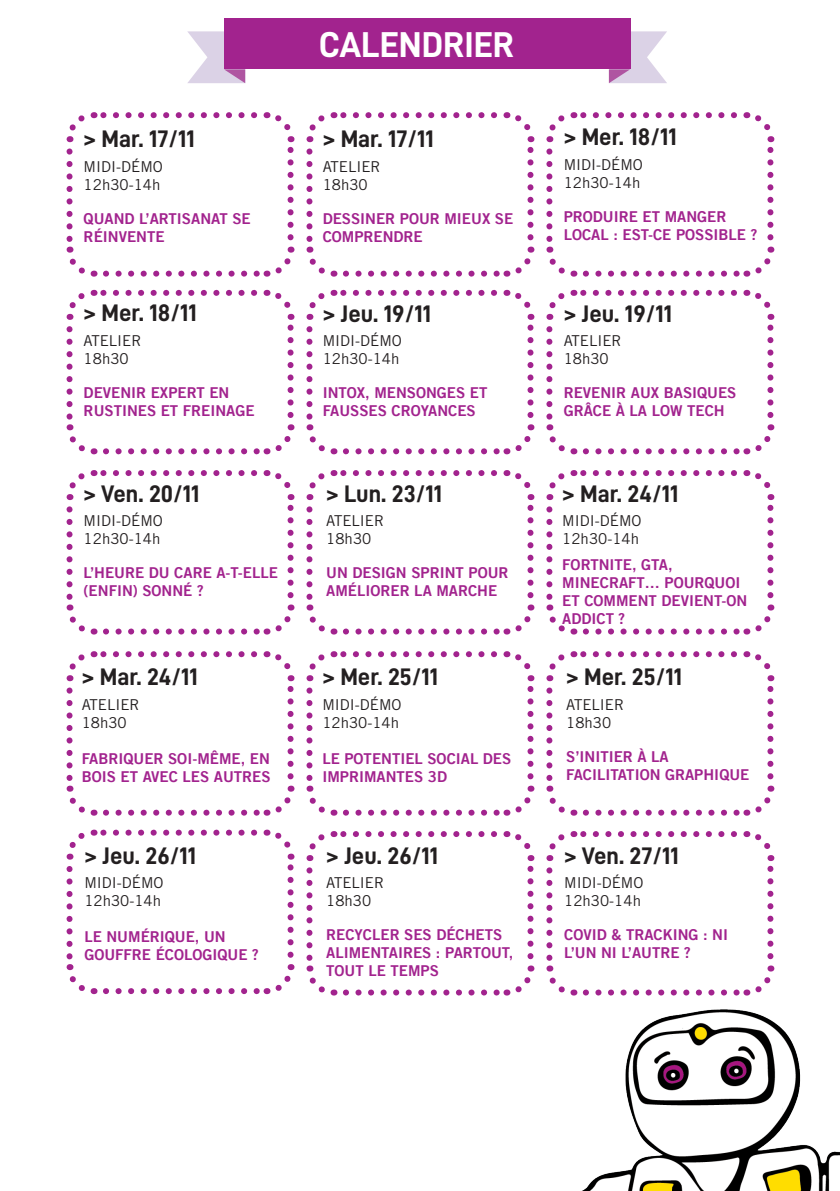
<style>
.page{position:relative;width:840px;height:1191px;background:#fff}
.page>*{position:absolute;margin:0;border:0;box-sizing:border-box;transform-origin:0 0}
.t1{font:36px "D DIN Bold";color:#fff}
.t2{font:24px "D DIN Bold";color:#231f20}
.t3{font:15px/18px "Trade Gothic LT Bold Two";color:#a2238e}
.t4{font:15px "Trade Gothic LT Std";color:#231f20}
</style>
<div class="page">
<img style="left:582px;top:1009px;width:257px;height:182px">
<div style="left:224px;top:18px;width:406px;height:51px;background:#a2238e"></div>
<svg style="left:187px;top:31px;width:58px;height:52px"></svg>
<svg style="left:608px;top:31px;width:58px;height:52px"></svg>
<svg style="left:106px;top:271px;width:154px;height:6px"></svg>
<svg style="left:100px;top:112px;width:154px;height:6px"></svg>
<svg style="left:66px;top:151px;width:29px;height:126px"></svg>
<svg style="left:266px;top:247px;width:29px;height:30px"></svg>
<svg style="left:265px;top:112px;width:30px;height:125px"></svg>
<svg style="left:66px;top:112px;width:28px;height:30px"></svg>
<svg style="left:345px;top:448px;width:155px;height:6px"></svg>
<svg style="left:306px;top:329px;width:28px;height:126px"></svg>
<svg style="left:506px;top:424px;width:29px;height:31px"></svg>
<svg style="left:505px;top:289px;width:30px;height:126px"></svg>
<svg style="left:306px;top:289px;width:188px;height:31px"></svg>
<svg style="left:106px;top:448px;width:154px;height:6px"></svg>
<svg style="left:100px;top:290px;width:154px;height:6px"></svg>
<svg style="left:66px;top:329px;width:29px;height:126px"></svg>
<svg style="left:266px;top:424px;width:29px;height:31px"></svg>
<svg style="left:265px;top:289px;width:30px;height:126px"></svg>
<svg style="left:66px;top:289px;width:28px;height:31px"></svg>
<svg style="left:585px;top:448px;width:154px;height:6px"></svg>
<svg style="left:546px;top:329px;width:28px;height:126px"></svg>
<svg style="left:746px;top:424px;width:29px;height:31px"></svg>
<svg style="left:744px;top:289px;width:31px;height:126px"></svg>
<svg style="left:546px;top:289px;width:187px;height:31px"></svg>
<svg style="left:345px;top:628px;width:155px;height:6px"></svg>
<svg style="left:306px;top:509px;width:28px;height:126px"></svg>
<svg style="left:506px;top:604px;width:29px;height:31px"></svg>
<svg style="left:505px;top:470px;width:30px;height:125px"></svg>
<svg style="left:306px;top:470px;width:188px;height:30px"></svg>
<svg style="left:585px;top:628px;width:154px;height:6px"></svg>
<svg style="left:546px;top:509px;width:28px;height:126px"></svg>
<svg style="left:746px;top:604px;width:29px;height:31px"></svg>
<svg style="left:744px;top:470px;width:31px;height:125px"></svg>
<svg style="left:546px;top:470px;width:187px;height:30px"></svg>
<svg style="left:345px;top:809px;width:155px;height:6px"></svg>
<svg style="left:306px;top:690px;width:28px;height:126px"></svg>
<svg style="left:506px;top:785px;width:29px;height:31px"></svg>
<svg style="left:505px;top:651px;width:30px;height:125px"></svg>
<svg style="left:306px;top:651px;width:188px;height:30px"></svg>
<svg style="left:345px;top:989px;width:155px;height:6px"></svg>
<svg style="left:306px;top:870px;width:28px;height:126px"></svg>
<svg style="left:506px;top:965px;width:29px;height:31px"></svg>
<svg style="left:505px;top:831px;width:30px;height:125px"></svg>
<svg style="left:306px;top:831px;width:188px;height:30px"></svg>
<svg style="left:345px;top:271px;width:155px;height:6px"></svg>
<svg style="left:306px;top:151px;width:28px;height:126px"></svg>
<svg style="left:506px;top:247px;width:29px;height:30px"></svg>
<svg style="left:505px;top:112px;width:30px;height:125px"></svg>
<svg style="left:306px;top:112px;width:188px;height:30px"></svg>
<svg style="left:106px;top:809px;width:154px;height:6px"></svg>
<svg style="left:100px;top:651px;width:154px;height:6px"></svg>
<svg style="left:66px;top:690px;width:29px;height:126px"></svg>
<svg style="left:266px;top:785px;width:29px;height:31px"></svg>
<svg style="left:265px;top:651px;width:30px;height:125px"></svg>
<svg style="left:66px;top:651px;width:28px;height:30px"></svg>
<svg style="left:585px;top:989px;width:154px;height:6px"></svg>
<svg style="left:546px;top:870px;width:28px;height:126px"></svg>
<svg style="left:746px;top:965px;width:29px;height:31px"></svg>
<svg style="left:744px;top:831px;width:31px;height:125px"></svg>
<svg style="left:546px;top:831px;width:187px;height:30px"></svg>
<svg style="left:106px;top:628px;width:154px;height:6px"></svg>
<svg style="left:100px;top:470px;width:154px;height:6px"></svg>
<svg style="left:66px;top:509px;width:29px;height:126px"></svg>
<svg style="left:266px;top:604px;width:29px;height:31px"></svg>
<svg style="left:265px;top:470px;width:30px;height:125px"></svg>
<svg style="left:66px;top:470px;width:28px;height:30px"></svg>
<svg style="left:106px;top:988px;width:154px;height:6px"></svg>
<svg style="left:100px;top:829px;width:154px;height:6px"></svg>
<svg style="left:66px;top:869px;width:29px;height:126px"></svg>
<svg style="left:266px;top:964px;width:29px;height:31px"></svg>
<svg style="left:265px;top:829px;width:30px;height:125px"></svg>
<svg style="left:66px;top:829px;width:28px;height:30px"></svg>
<svg style="left:585px;top:271px;width:154px;height:6px"></svg>
<svg style="left:546px;top:151px;width:28px;height:126px"></svg>
<svg style="left:746px;top:247px;width:29px;height:30px"></svg>
<svg style="left:744px;top:112px;width:31px;height:125px"></svg>
<svg style="left:546px;top:112px;width:187px;height:30px"></svg>
<svg style="left:585px;top:809px;width:154px;height:6px"></svg>
<svg style="left:546px;top:690px;width:28px;height:126px"></svg>
<svg style="left:746px;top:785px;width:29px;height:31px"></svg>
<svg style="left:744px;top:651px;width:31px;height:125px"></svg>
<svg style="left:546px;top:651px;width:187px;height:30px"></svg>
<p class="t2" style="left:84px;top:125px;width:113px">&gt; Mar. 17/11</p>
<p class="t4" style="left:84px;top:157px;width:81px">MIDI-DÉMO</p>
<p class="t4" style="left:84px;top:175px;width:78px">12h30-14h</p>
<p class="t3" style="left:84px;top:209px;width:168px">QUAND L’ARTISANAT SE<br>RÉINVENTE</p>
<p class="t1" style="left:318px;top:25px;width:197px">CALENDRIER</p>
<p class="t2" style="left:322px;top:125px;width:113px">&gt; Mar. 17/11</p>
<p class="t4" style="left:322px;top:157px;width:59px">ATELIER</p>
<p class="t4" style="left:322px;top:175px;width:46px">18h30</p>
<p class="t3" style="left:322px;top:209px;width:192px">DESSINER POUR MIEUX SE<br>COMPRENDRE</p>
<p class="t2" style="left:563px;top:124px;width:115px">&gt; Mer. 18/11</p>
<p class="t4" style="left:563px;top:156px;width:81px">MIDI-DÉMO</p>
<p class="t4" style="left:563px;top:174px;width:78px">12h30-14h</p>
<p class="t3" style="left:563px;top:208px;width:195px">PRODUIRE ET MANGER<br>LOCAL : EST-CE POSSIBLE ?</p>
<p class="t2" style="left:84px;top:300px;width:115px">&gt; Mer. 18/11</p>
<p class="t2" style="left:563px;top:300px;width:110px">&gt; Jeu. 19/11</p>
<p class="t4" style="left:563px;top:332px;width:59px">ATELIER</p>
<p class="t4" style="left:563px;top:350px;width:46px">18h30</p>
<p class="t3" style="left:563px;top:384px;width:174px">REVENIR AUX BASIQUES<br>GRÂCE À LA LOW TECH</p>
<p class="t2" style="left:322px;top:300px;width:110px">&gt; Jeu. 19/11</p>
<p class="t4" style="left:322px;top:332px;width:81px">MIDI-DÉMO</p>
<p class="t4" style="left:322px;top:350px;width:78px">12h30-14h</p>
<p class="t3" style="left:322px;top:384px;width:166px">INTOX, MENSONGES ET<br>FAUSSES CROYANCES</p>
<p class="t4" style="left:84px;top:332px;width:59px">ATELIER</p>
<p class="t4" style="left:84px;top:350px;width:47px">18h30</p>
<p class="t3" style="left:84px;top:384px;width:172px">DEVENIR EXPERT EN<br>RUSTINES ET FREINAGE</p>
<p class="t2" style="left:84px;top:480px;width:117px">&gt; Ven. 20/11</p>
<p class="t4" style="left:84px;top:511px;width:81px">MIDI-DÉMO</p>
<p class="t4" style="left:84px;top:529px;width:78px">12h30-14h</p>
<p class="t3" style="left:84px;top:563px;width:196px">L’HEURE DU CARE A‑T‑ELLE (ENFIN) SONNÉ ?</p>
<p class="t2" style="left:82px;top:663px;width:118px">&gt; Mar. 24/11</p>
<p class="t4" style="left:82px;top:695px;width:59px">ATELIER</p>
<p class="t4" style="left:82px;top:713px;width:46px">18h30</p>
<p class="t3" style="left:82px;top:749px;width:190px">FABRIQUER SOI-MÊME, EN<br>BOIS ET AVEC LES AUTRES</p>
<p class="t2" style="left:84px;top:842px;width:113px">&gt; Jeu. 26/11</p>
<p class="t4" style="left:84px;top:873px;width:81px">MIDI-DÉMO</p>
<p class="t4" style="left:84px;top:891px;width:78px">12h30-14h</p>
<p class="t3" style="left:84px;top:927px;width:176px">LE NUMÉRIQUE, UN<br>GOUFFRE ÉCOLOGIQUE ?</p>
<p class="t2" style="left:326px;top:480px;width:117px">&gt; Lun. 23/11</p>
<p class="t4" style="left:326px;top:511px;width:59px">ATELIER</p>
<p class="t4" style="left:326px;top:529px;width:46px">18h30</p>
<p class="t3" style="left:326px;top:563px;width:184px">UN DESIGN SPRINT POUR<br>AMÉLIORER LA MARCHE</p>
<p class="t2" style="left:322px;top:663px;width:117px">&gt; Mer. 25/11</p>
<p class="t4" style="left:322px;top:695px;width:81px">MIDI-DÉMO</p>
<p class="t4" style="left:322px;top:713px;width:78px">12h30-14h</p>
<p class="t3" style="left:322px;top:749px;width:190px">LE POTENTIEL SOCIAL DES<br>IMPRIMANTES 3D</p>
<p class="t2" style="left:326px;top:842px;width:113px">&gt; Jeu. 26/11</p>
<p class="t4" style="left:326px;top:873px;width:59px">ATELIER</p>
<p class="t4" style="left:326px;top:891px;width:46px">18h30</p>
<p class="t3" style="left:326px;top:925px;width:188px">RECYCLER SES DÉCHETS<br>ALIMENTAIRES : PARTOUT,<br>TOUT LE TEMPS</p>
<p class="t2" style="left:562px;top:480px;width:118px">&gt; Mar. 24/11</p>
<p class="t4" style="left:562px;top:511px;width:81px">MIDI-DÉMO</p>
<p class="t4" style="left:562px;top:529px;width:78px">12h30-14h</p>
<p class="t3" style="left:562px;top:555px;width:186px">FORTNITE, GTA,<br>MINECRAFT… POURQUOI<br>ET COMMENT DEVIENT-ON<br>ADDICT ?</p>
<p class="t2" style="left:566px;top:663px;width:117px">&gt; Mer. 25/11</p>
<p class="t4" style="left:566px;top:695px;width:59px">ATELIER</p>
<p class="t4" style="left:566px;top:713px;width:46px">18h30</p>
<p class="t3" style="left:566px;top:747px;width:184px">S’INITIER À LA<br>FACILITATION GRAPHIQUE</p>
<p class="t2" style="left:564px;top:842px;width:116px">&gt; Ven. 27/11</p>
<p class="t4" style="left:564px;top:873px;width:81px">MIDI-DÉMO</p>
<p class="t4" style="left:564px;top:891px;width:78px">12h30-14h</p>
<p class="t3" style="left:564px;top:925px;width:165px">COVID &amp; TRACKING : NI<br>L’UN NI L’AUTRE ?</p>
</div>
